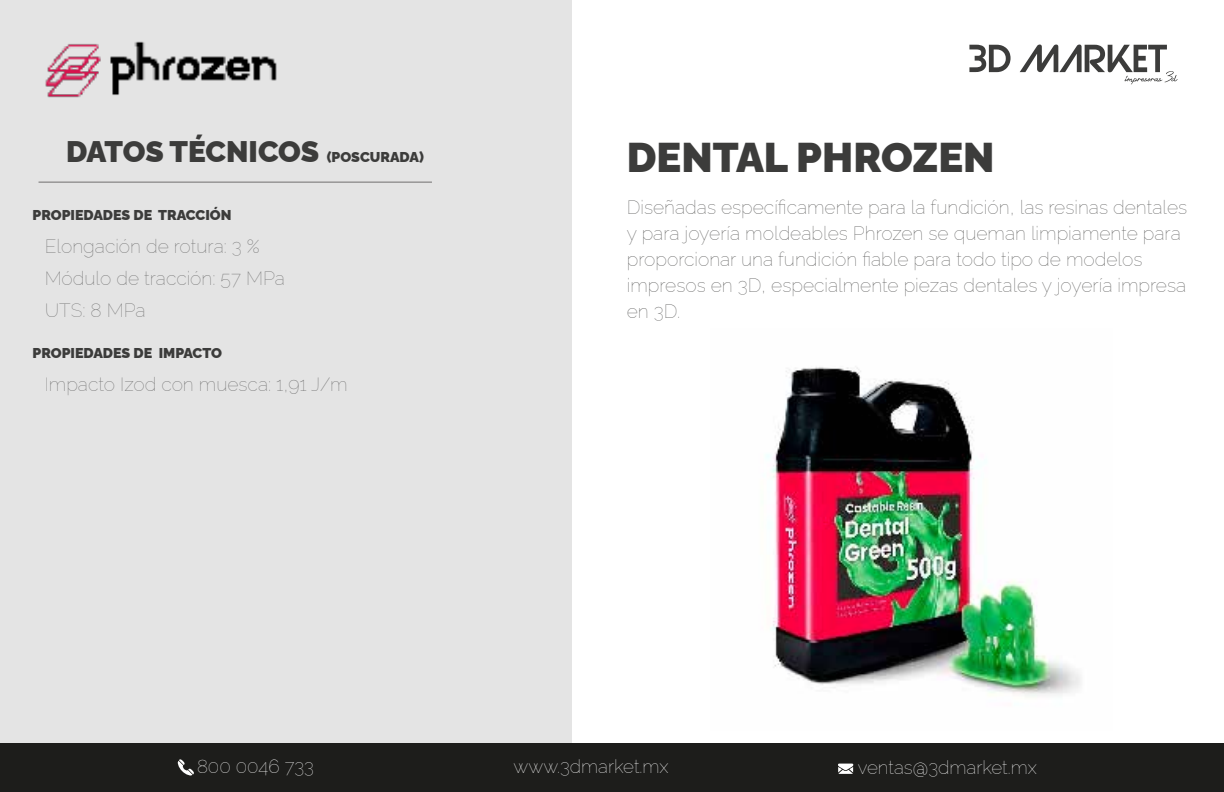
<style>
.page{position:relative;width:1224px;height:792px;background:#fff}
.page>*{position:absolute;margin:0;border:0;box-sizing:border-box;transform-origin:0 0}
.t1{font:900 41.6px "Raleway";color:#3c3c3b}
.t2{font:900 29.8px "Raleway";letter-spacing:-.005em;color:#3c3c3b}
.t3{font:300 19.2px/26px "Raleway";color:#575756}
.t4{font:700 19.2px/32px "Raleway";color:#6b6b6b}
.t5{font:300 18.8px "Raleway";color:#fff}
.t6{font:900 14.2px "Raleway";color:#3c3c3b}
</style>
<div class="page">
<div style="left:0;top:0;width:572px;height:744px;background:#e4e4e4"></div>
<div style="left:0;top:744px;width:1224px;height:48px;background:#1d1d1b"></div>
<svg style="left:178px;top:759px;width:16px;height:16px"></svg>
<svg style="left:838px;top:764px;width:15px;height:10px"></svg>
<svg style="left:969px;top:45px;width:42px;height:27px"></svg>
<svg style="left:1020px;top:45px;width:158px;height:39px"></svg>
<hr style="left:39px;top:182px;width:393px;height:1px;background:#706f6f">
<img style="left:45px;top:41px;width:232px;height:57px">
<img style="left:766px;top:366px;width:315px;height:330px">
<h2 class="t2" style="left:66px;top:128px;width:255px">DATOS TÉCNICOS</h2>
<p class="t6" style="left:327px;top:146px;width:99px">(POSCURADA)</p>
<h1 class="t1" style="left:627px;top:125px;width:369px">DENTAL PHROZEN</h1>
<p class="t6" style="left:32px;top:204px;width:201px">PROPIEDADES DE TRACCIÓN</p>
<p class="t4" style="left:45px;top:228px;width:242px">Elongación de rotura: 3 %<br>Módulo de tracción: 57 MPa<br>UTS: 8 MPa</p>
<p class="t6" style="left:32px;top:342px;width:191px">PROPIEDADES DE IMPACTO</p>
<p class="t4" style="left:45px;top:367px;width:304px">Impacto Izod con muesca: 1,91 J/m</p>
<p class="t3" style="left:627px;top:192px;width:562px">Diseñadas específicamente para la fundición, las resinas dentales y para joyería moldeables Phrozen se queman limpiamente para proporcionar una fundición fiable para todo tipo de modelos impresos en 3D, especialmente piezas dentales y joyería impresa en 3D.</p>
<p class="t5" style="left:197px;top:751px;width:119px">800 0046 733</p>
<p class="t5" style="left:514px;top:751px;width:157px">www.3dmarket.mx</p>
<p class="t5" style="left:858px;top:752px;width:181px">ventas@3dmarket.mx</p>
</div>
